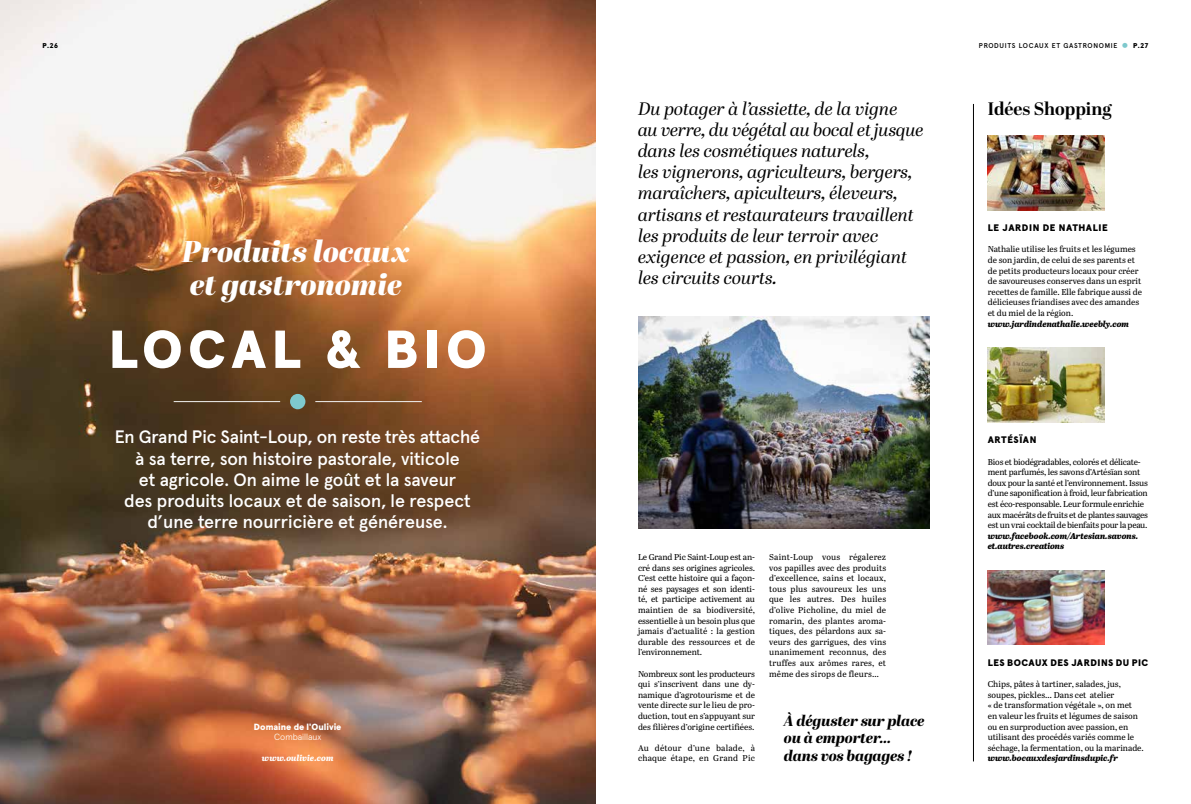
<style>
.page{position:relative;width:1191px;height:804px;background:#fff}
.page>*{position:absolute;margin:0;border:0;box-sizing:border-box;transform-origin:0 0}
.t1{font:900 53.3px "Apercu Pro";letter-spacing:.1em;color:#fff}
.t2{font:italic 30px/33px "Abril Fatface";letter-spacing:-.01em;color:#fff}
.t3{font:italic 18px/21.2px "Abril Display";color:#000}
.t4{font:500 18px/21.2px "Apercu Pro";letter-spacing:-.005em;color:#fff;text-align:center}
.t5{font:700 18px "Abril Display";color:#000}
.t6{font:italic 800 15px/18px "Abril Display";letter-spacing:-.01em;color:#000}
.t7{font:900 9.5px "Apercu Pro";letter-spacing:.05em;color:#000}
.t8{font:900 9px "Apercu Pro";color:#fff}
.t9{font:300 9px "Apercu Pro";color:#fff}
.t10{font:8.5px/10.6px "Abril Text";color:#000;text-align:justify}
.t11{font:8.5px/10.6px "Abril Text";letter-spacing:-.025em;color:#000}
.t12{font:italic 800 8.5px/10.6px "Abril Text";letter-spacing:-.01em;color:#000}
.t13{font:8.5px/10.6px "Abril Text";letter-spacing:.025em;color:#000}
.t14{font:italic 800 8.5px "Abril Text";color:#fff}
.t15{font:500 7px "Apercu Pro";letter-spacing:.1em;color:#000}
.s1{font-size:24.6px;color:#7ec9cd}
.s2{font-weight:900}
</style>
<div class="page">
<img style="left:0;top:0;width:595px;height:804px">
<div style="left:290px;top:394px;width:15px;height:15px;background:#7ec9cd;border-radius:50%"></div>
<hr style="left:315px;top:401px;width:107px;height:1px;background:#f2f2f2">
<hr style="left:174px;top:401px;width:106px;height:1px;background:#f2f2f2">
<img style="left:987px;top:570px;width:117px;height:75px">
<img style="left:987px;top:348px;width:117px;height:74px">
<img style="left:987px;top:136px;width:117px;height:74px">
<hr style="left:973px;top:104px;width:1px;height:657px;background:#000">
<img style="left:638px;top:316px;width:292px;height:212px">
<h2 class="t2" style="left:182px;top:234px;width:229px">Produits locaux et gastronomie</h2>
<h1 class="t1" style="left:109px;top:307px;width:379px">LOCAL &amp; BIO</h1>
<h3 class="t4" style="left:115px;top:425px;width:367px">En Grand Pic Saint-Loup, on reste très attaché à sa terre, son histoire pastorale, viticole<br>et agricole. On aime le goût et la saveur<br>des produits locaux et de saison, le respect d’une terre nourricière et généreuse.</h3>
<p class="t8" style="left:254px;top:719px;width:89px">Domaine de l'Oulivie</p>
<p class="t9" style="left:274px;top:730px;width:49px">Combaillaux</p>
<p class="t14" style="left:262px;top:752px;width:73px">www.oulivie.com</p>
<p class="t3" style="left:638px;top:99px;width:287px">Du potager à l’assiette, de la vigne<br>au verre, du végétal au bocal et jusque dans les cosmétiques naturels,<br>les vignerons, agriculteurs, bergers, maraîchers, apiculteurs, éleveurs, artisans et restaurateurs travaillent les produits de leur terroir avec exigence et passion, en privilégiant les circuits courts.</p>
<p class="t10" style="left:638px;top:551px;width:118px">Le Grand Pic Saint-Loup est an&shy;cré dans ses origines agricoles.<br>C’est cette histoire qui a façon&shy;né ses paysages et son identi&shy;té, et participe activement au maintien de sa biodiversité, essentielle à un besoin plus que jamais d’actualité : la gestion durable des ressources et de l’environnement.</p>
<p class="t10" style="left:638px;top:668px;width:118px">Nombreux sont les producteurs qui s’inscrivent dans une dy&shy;namique d’agrotourisme et de vente directe sur le lieu de pro&shy;duction, tout en s’appuyant sur des filières d’origine certifiées.</p>
<p class="t13" style="left:638px;top:742px;width:118px">Au détour d’une balade, à chaque étape, en Grand Pic</p>
<p class="t10" style="left:769px;top:551px;width:118px">Saint-Loup vous régalerez vos papilles avec des produits d’excellence, sains et locaux, tous plus savoureux les uns que les autres. Des huiles d’olive Picholine, du miel de romarin, des plantes aroma&shy;tiques, des pélardons aux sa&shy;veurs des garrigues, des vins unanimement reconnus, des truffes aux arômes rares, et même des sirops de fleurs…</p>
<h3 class="t6" style="left:784px;top:712px;width:142px">À déguster sur place ou à emporter… dans vos bagages !</h3>
<p class="t15" style="left:978px;top:40px;width:171px">PRODUITS LOCAUX ET GASTRONOMIE <span class="s1">•</span> <span class="s2">P.27</span></p>
<h3 class="t5" style="left:987px;top:96px;width:125px">Idées Shopping</h3>
<p class="t7" style="left:987px;top:220px;width:122px">LE JARDIN DE NATHALIE</p>
<p class="t10" style="left:987px;top:244px;width:156px;text-align:left">Nathalie utilise les fruits et les légumes de son jardin, de celui de ses parents et de petits producteurs locaux pour créer de savoureuses conserves dans un esprit recettes de famille. Elle fabrique aussi de délicieuses friandises avec des amandes et du miel de la région.</p>
<p class="t12" style="left:987px;top:318px;width:143px">www.jardindenathalie.weebly.com</p>
<p class="t7" style="left:987px;top:432px;width:50px">ARTÉSÏAN</p>
<p class="t11" style="left:987px;top:456px;width:162px">Bios et biodégradables, colorés et délicate&shy;ment parfumés, les savons d’Artésïan sont doux pour la santé et l’environnement. Issus d’une saponification à froid, leur fabrication est éco-responsable. Leur formule enrichie aux macérâts de fruits et de plantes sauvages est un vrai cocktail de bienfaits pour la peau.</p>
<p class="t12" style="left:987px;top:530px;width:152px">www.facebook.com/Artesian.savons. et.autres.creations</p>
<p class="t7" style="left:987px;top:655px;width:162px">LES BOCAUX DES JARDINS DU PIC</p>
<p class="t10" style="left:987px;top:678px;width:157px;text-align:left">Chips, pâtes à tartiner, salades, jus, soupes, pickles… Dans cet atelier<br>« de transformation végétale », on met<br>en valeur les fruits et légumes de saison ou en surproduction avec passion, en utilisant des procédés variés comme le séchage, la fermentation, ou la marinade.</p>
<p class="t12" style="left:987px;top:752px;width:132px">www.bocauxdesjardinsdupic.fr</p>
</div>
